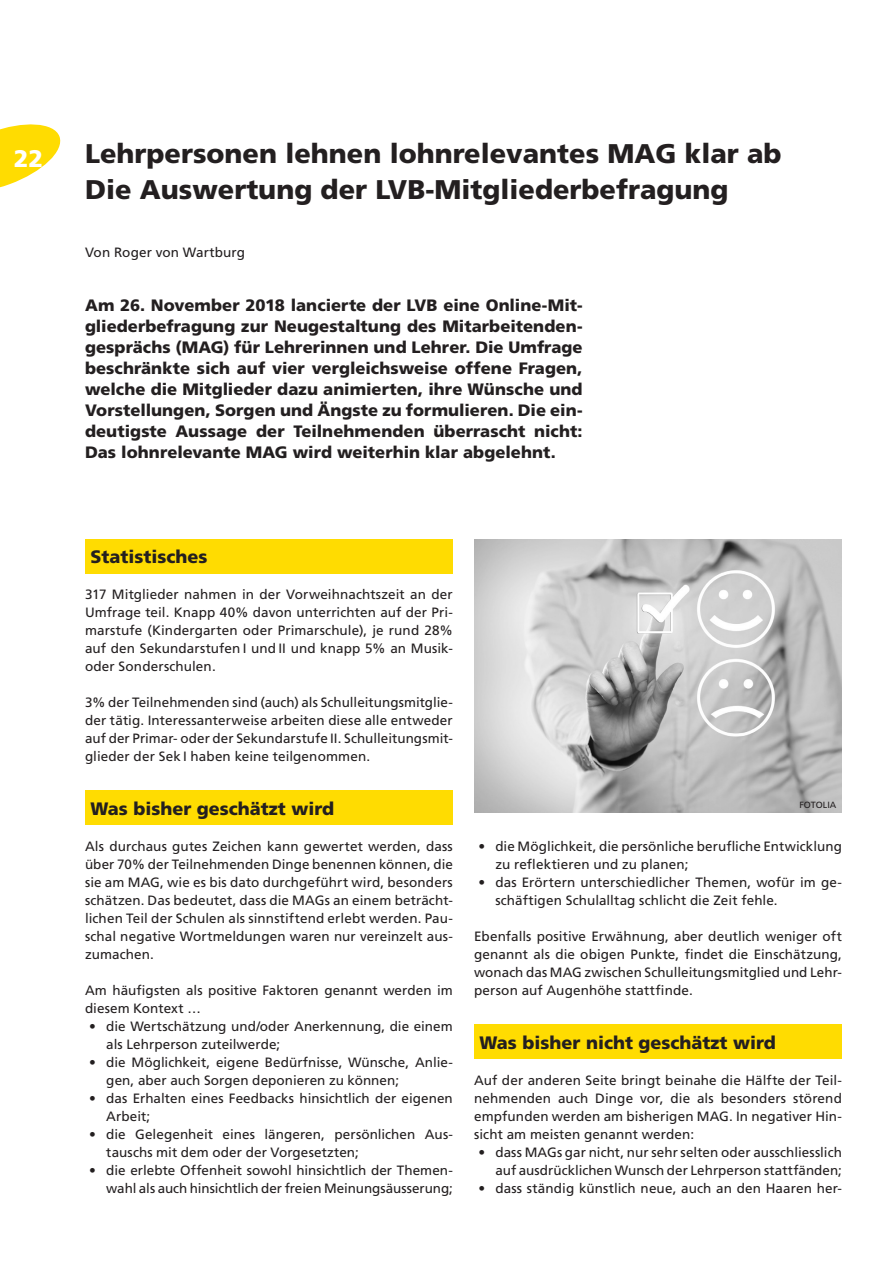
<style>
.page{position:relative;width:893px;height:1263px;background:#fff}
.page>*{position:absolute;margin:0;border:0;box-sizing:border-box;transform-origin:0 0}
.t1{font:900 27px/36px "Frutiger LT Std";color:#231f20}
.t2{font:900 24px "Frutiger LT Std";color:#fff}
.t3{font:900 18px "Frutiger LT Std";color:#231f20}
.t4{font:900 16.5px/21px "Frutiger LT Std";color:#231f20;text-align:justify}
.t5{font:13.5px/18px "Frutiger LT Std";letter-spacing:.005em;color:#231f20}
.t6{font:9px "Frutiger LT Std";color:#231f20}
</style>
<div class="page">
<svg style="left:0;top:124px;width:61px;height:64px"></svg>
<div style="left:85px;top:539px;width:368px;height:34px;background:#ffdc01"></div>
<div style="left:85px;top:791px;width:368px;height:34px;background:#ffdc01"></div>
<div style="left:474px;top:1025px;width:368px;height:34px;background:#ffdc01"></div>
<img style="left:474px;top:539px;width:368px;height:274px">
<h2 class="t2" style="left:14px;top:144px;width:31px">22</h2>
<h1 class="t1" style="left:85px;top:136px;width:698px">Lehrpersonen lehnen lohnrelevantes MAG klar ab<br>Die Auswertung der LVB-Mitgliederbefragung</h1>
<p class="t5" style="left:85px;top:243px;width:162px">Von Roger von Wartburg</p>
<p class="t4" style="left:85px;top:294px;width:499px">Am 26. November 2018 lancierte der LVB eine Online-Mit&shy;gliederbefragung zur Neugestaltung des Mitarbeitenden&shy;gesprächs (MAG) für Lehrerinnen und Lehrer. Die Umfrage beschränkte sich auf vier vergleichsweise offene Fragen, welche die Mitglieder dazu animierten, ihre Wünsche und Vorstellungen, Sorgen und Ängste zu formulieren. Die ein&shy;deutigste Aussage der Teilnehmenden überrascht nicht:<br>Das lohnrelevante MAG wird weiterhin klar abgelehnt.</p>
<h3 class="t3" style="left:91px;top:545px;width:118px">Statistisches</h3>
<p class="t5" style="left:85px;top:585px;width:369px;text-align:justify">317 Mitglieder nahmen in der Vorweihnachtszeit an der Umfrage teil. Knapp 40% davon unterrichten auf der Pri&shy;marstufe (Kindergarten oder Primarschule), je rund 28% auf den Sekundarstufen I und II und knapp 5% an Musik&shy;oder Sonderschulen.</p>
<p class="t5" style="left:85px;top:693px;width:369px;text-align:justify">3% der Teilnehmenden sind (auch) als Schulleitungsmitglie&shy;der tätig. Interessanterweise arbeiten diese alle entweder auf der Primar- oder der Sekundarstufe II. Schulleitungsmit&shy;glieder der Sek I haben keine teilgenommen.</p>
<h3 class="t3" style="left:91px;top:797px;width:245px">Was bisher geschätzt wird</h3>
<p class="t5" style="left:85px;top:837px;width:369px;text-align:justify">Als durchaus gutes Zeichen kann gewertet werden, dass über 70% der Teilnehmenden Dinge benennen können, die sie am MAG, wie es bis dato durchgeführt wird, besonders schätzen. Das bedeutet, dass die MAGs an einem beträcht&shy;lichen Teil der Schulen als sinnstiftend erlebt werden. Pau&shy;schal negative Wortmeldungen waren nur vereinzelt aus&shy;zumachen.</p>
<p class="t5" style="left:85px;top:981px;width:369px">Am häufigsten als positive Faktoren genannt werden im diesem Kontext …</p>
<p class="t5" style="left:106px;top:1017px;width:348px;text-indent:-17px">• die Wertschätzung und/oder Anerkennung, die einem als Lehrperson zuteilwerde;</p>
<p class="t5" style="left:106px;top:1053px;width:348px;text-indent:-17px">• die Möglichkeit, eigene Bedürfnisse, Wünsche, Anlie&shy;gen, aber auch Sorgen deponieren zu können;</p>
<p class="t5" style="left:106px;top:1089px;width:348px;text-indent:-17px">• das Erhalten eines Feedbacks hinsichtlich der eigenen<br>Arbeit;</p>
<p class="t5" style="left:106px;top:1125px;width:348px;text-indent:-17px">• die Gelegenheit eines längeren, persönlichen Aus&shy;tauschs mit dem oder der Vorgesetzten;</p>
<p class="t5" style="left:89px;top:1161px;width:365px;text-align:right">• die erlebte Offenheit sowohl hinsichtlich der Themen&shy;wahl als auch hinsichtlich der freien Meinungsäusserung;</p>
<p class="t6" style="left:799px;top:799px;width:39px">FOTOLIA</p>
<p class="t5" style="left:495px;top:837px;width:348px;text-indent:-17px">• die Möglichkeit, die persönliche berufliche Entwicklung zu reflektieren und zu planen;</p>
<p class="t5" style="left:495px;top:873px;width:348px;text-indent:-17px">• das Erörtern unterschiedlicher Themen, wofür im ge&shy;schäftigen Schulalltag schlicht die Zeit fehle.</p>
<p class="t5" style="left:474px;top:927px;width:369px;text-align:justify">Ebenfalls positive Erwähnung, aber deutlich weniger oft genannt als die obigen Punkte, findet die Einschätzung, wonach das MAG zwischen Schulleitungsmitglied und Lehr&shy;person auf Augenhöhe stattfinde.</p>
<h3 class="t3" style="left:480px;top:1031px;width:298px">Was bisher nicht geschätzt wird</h3>
<p class="t5" style="left:474px;top:1071px;width:369px;text-align:justify">Auf der anderen Seite bringt beinahe die Hälfte der Teil&shy;nehmenden auch Dinge vor, die als besonders störend empfunden werden am bisherigen MAG. In negativer Hin&shy;sicht am meisten genannt werden:</p>
<p class="t5" style="left:478px;top:1143px;width:365px;text-align:right">• dass MAGs gar nicht, nur sehr selten oder ausschliesslich auf ausdrücklichen Wunsch der Lehrperson stattfänden;</p>
<p class="t5" style="left:478px;top:1179px;width:365px">• dass ständig künstlich neue, auch an den Haaren her-</p>
</div>
